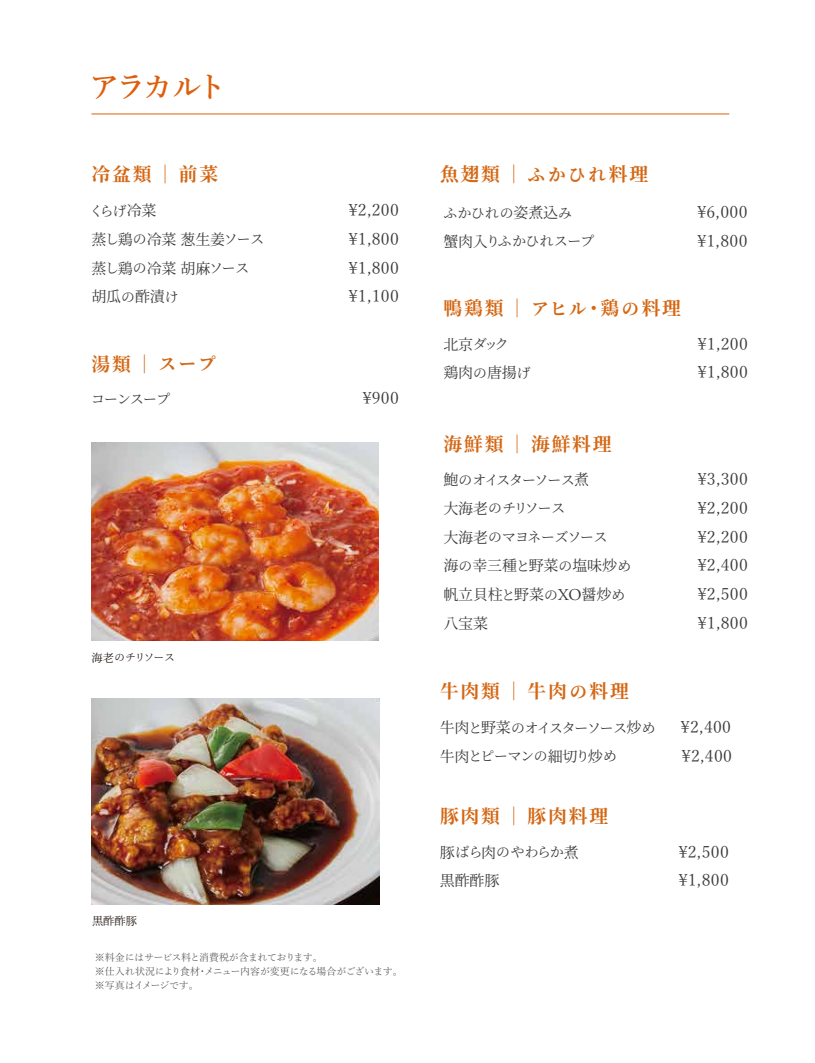
<style>
.page{position:relative;width:815px;height:1063px;background:#fff}
.page>*{position:absolute;margin:0;border:0;box-sizing:border-box;transform-origin:0 0}
.t1{font:600 30px "Yu Mincho";letter-spacing:-.115em;color:#dd5f0d}
.t2{font:700 18.75px "Source Han Serif";letter-spacing:.1em;color:#d46713}
.t3{font:16.25px/28.8px "Yu Mincho";letter-spacing:.02em;color:#3d3a39}
.t4{font:15px/28.8px "Source Han Serif";letter-spacing:-.01em;color:#3d3a39}
.t5{font:13.75px/28.8px "Source Han Serif";letter-spacing:-.055em;color:#3d3a39}
.t6{font:13.75px/28.8px "Source Han Serif";letter-spacing:.035em;color:#3d3a39}
.t7{font:11.25px "Source Han Serif";color:#231815}
.t8{font:10.38px "Source Han Serif";letter-spacing:-.015em;color:#231815}
.t9{font:10px/14.1px "Yu Mincho";letter-spacing:-.05em;color:#595757}
.s1{font-size:15px}
.s2{font-size:13.75px}
.s3{font-size:17.25px}
.s4{font-size:11.25px}
.s5{font-family:"Adobe Garamond Pro";font-size:16.5px}
</style>
<div class="page">
<hr style="left:91px;top:114px;width:638px;height:1px;background:#dd5f0d">
<img style="left:92px;top:442px;width:287px;height:199px">
<img style="left:91px;top:698px;width:289px;height:207px">
<h1 class="t1" style="left:90px;top:70px;width:139px">アラカルト</h1>
<p class="t2" style="left:91px;top:164px;width:128px">冷盆類｜前菜</p>
<p class="t5" style="left:89px;top:196px;width:69px">くらげ<span class="s1">冷菜</span></p>
<p class="t4" style="left:91px;top:225px;width:174px">蒸<span class="s2">し</span>鶏<span class="s2">の</span>冷菜葱生姜<span class="s2">ソース</span>蒸<span class="s2">し</span>鶏<span class="s2">の</span>冷菜胡麻<span class="s2">ソース</span>胡瓜<span class="s2">の</span>酢漬<span class="s2">け</span></p>
<p class="t2" style="left:91px;top:353px;width:126px">湯類｜<span class="s3">スープ</span></p>
<p class="t5" style="left:91px;top:384px;width:81px">コーンスープ</p>
<p class="t3" style="left:349px;top:194px;width:52px;text-align:justify">\2,200 \1,800 \1,800 \1,100</p>
<p class="t3" style="left:363px;top:382px;width:38px">\900</p>
<p class="t8" style="left:92px;top:652px;width:85px"><span class="s4">海老</span>のチリソース</p>
<p class="t7" style="left:92px;top:914px;width:46px">黒酢酢豚</p>
<p class="t9" style="left:95px;top:949px;width:309px">※料金にはサービス料と消費税が含まれております。<br>※仕入れ状況により食材・メニュー内容が変更になる場合がございます。※写真はイメージです。</p>
<p class="t2" style="left:440px;top:164px;width:210px">魚翅類｜<span class="s3">ふかひれ</span>料理</p>
<p class="t6" style="left:443px;top:199px;width:153px">ふかひれの<span class="s1">姿煮込</span>み<br><span class="s1">蟹肉入</span>りふかひれスープ</p>
<p class="t3" style="left:697px;top:196px;width:52px">\6,000 \1,800</p>
<p class="t2" style="left:444px;top:298px;width:239px">鴨鶏類｜<span class="s3">アヒル</span>・鶏<span class="s3">の</span>料理</p>
<p class="t5" style="left:443px;top:330px;width:67px"><span class="s1">北京</span>ダック</p>
<p class="t4" style="left:443px;top:359px;width:89px">鶏肉<span class="s2">の</span>唐揚<span class="s2">げ</span></p>
<p class="t3" style="left:698px;top:328px;width:52px">\1,200 \1,800</p>
<p class="t2" style="left:444px;top:433px;width:170px">海鮮類｜海鮮料理</p>
<p class="t5" style="left:443px;top:466px;width:166px"><span class="s1">鮑</span>のオイスターソース<span class="s1">煮<br>大海老</span>のチリソース<br><span class="s1">大海老</span>のマヨネーズソース</p>
<p class="t4" style="left:443px;top:552px;width:189px">海<span class="s2">の</span>幸三種<span class="s2">と</span>野菜<span class="s2">の</span>塩味炒<span class="s2">め</span>帆立貝柱<span class="s2">と</span>野菜<span class="s2">の</span><span class="s5">XO</span>醤炒<span class="s2">め</span>八宝菜</p>
<p class="t3" style="left:698px;top:463px;width:52px;text-align:justify">\3,300 \2,200 \2,200 \2,400 \2,500 \1,800</p>
<p class="t2" style="left:440px;top:681px;width:190px">牛肉類｜牛肉<span class="s3">の</span>料理</p>
<p class="t5" style="left:440px;top:713px;width:217px"><span class="s1">牛肉</span>と<span class="s1">野菜</span>のオイスターソース<span class="s1">炒</span>め<span class="s1">牛肉</span>とピーマンの<span class="s1">細切</span>り<span class="s1">炒</span>め</p>
<p class="t3" style="left:681px;top:711px;width:53px">\2,400 \2,400</p>
<p class="t2" style="left:440px;top:806px;width:170px">豚肉類｜豚肉料理</p>
<p class="t5" style="left:440px;top:838px;width:140px"><span class="s1">豚</span>ばら<span class="s1">肉</span>のやわらか<span class="s1">煮</span></p>
<p class="t4" style="left:440px;top:867px;width:61px">黒酢酢豚</p>
<p class="t3" style="left:679px;top:836px;width:52px">\2,500 \1,800</p>
</div>
